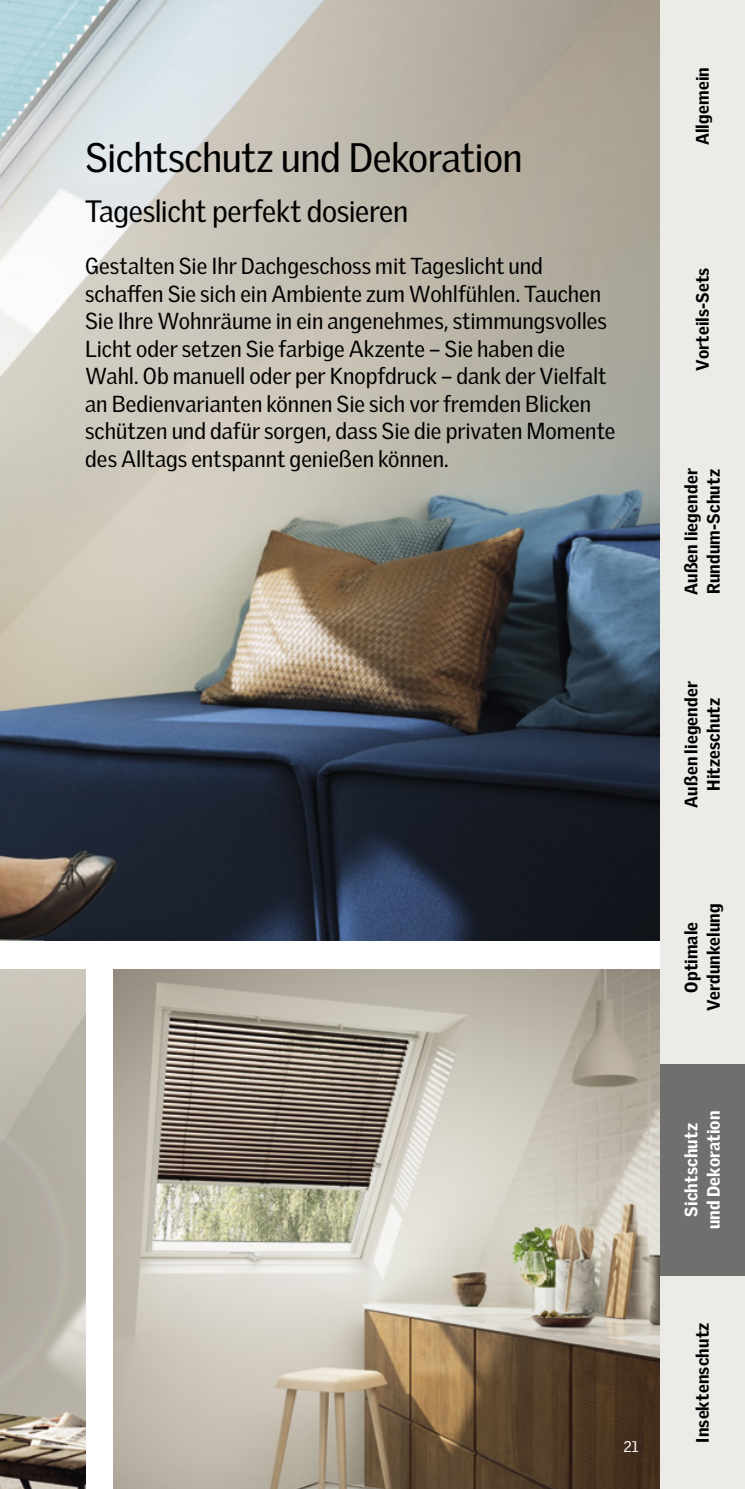
<style>
.page{position:relative;width:745px;height:1489px;background:#fff}
.page>*{position:absolute;margin:0;border:0;box-sizing:border-box;transform-origin:0 0}
.Headline{font:40px "Velux Gothic";letter-spacing:-.015em;color:#000}
.Subhead{font:30px "Velux Gothic";letter-spacing:-.015em;color:#000}
.Copy{font:22.5px/27.5px "Velux Gothic";color:#000}
.t1{font:900 17.5px/22.5px "Velux Gothic";letter-spacing:.01em;color:#000;text-align:center}
.t2{font:900 17.5px/22.5px "Velux Gothic";letter-spacing:.01em;color:#fff;text-align:center}
.t3{font:15px "Velux Gothic";color:#fff}
</style>
<div class="page">
<img style="left:0;top:0;width:659px;height:940px">
<img style="left:113px;top:969px;width:546px;height:519px">
<img style="left:0;top:969px;width:85px;height:519px">
<div style="left:659px;top:1276px;width:85px;height:212px;background:#ecebe7"></div>
<div style="left:659px;top:1063px;width:85px;height:213px;background:#6f6f6e"></div>
<div style="left:659px;top:638px;width:85px;height:212px;background:#ecebe7"></div>
<div style="left:659px;top:213px;width:85px;height:212px;background:#ecebe7"></div>
<div style="left:659px;top:850px;width:85px;height:213px;background:#ecebe7"></div>
<div style="left:659px;top:0;width:85px;height:213px;background:#ecebe7"></div>
<div style="left:659px;top:425px;width:85px;height:213px;background:#ecebe7"></div>
<p class="Headline" style="left:85px;top:134px;width:439px">Sichtschutz und Dekoration</p>
<p class="Subhead" style="left:85px;top:193px;width:324px">Tageslicht perfekt dosieren</p>
<p class="Copy" style="left:85px;top:252px;width:531px">Gestalten Sie Ihr Dachgeschoss mit Tageslicht und schaffen Sie sich ein Ambiente zum Wohlfühlen. Tauchen Sie Ihre Wohnräume in ein angenehmes, stimmungsvolles Licht oder setzen Sie farbige Akzente – Sie haben die Wahl. Ob manuell oder per Knopfdruck – dank der Vielfalt an Bedienvarianten können Sie sich vor fremden Blicken schützen und dafür sorgen, dass Sie die privaten Momente des Alltags entspannt genießen können.</p>
<p class="t3" style="left:623px;top:1437px;width:17px">21</p>
<p class="t1" style="left:690px;top:145px;width:80px;rotate:-90deg">Allgemein</p>
<p class="t1" style="left:690px;top:370px;width:104px;rotate:-90deg">Vorteils-Sets</p>
<p class="t1" style="left:679px;top:595px;width:128px;text-align:left;rotate:-90deg">Außen liegender<br>Rundum-Schutz</p>
<p class="t1" style="left:679px;top:807px;width:128px;rotate:-90deg">Außen liegender<br>Hitzeschutz</p>
<p class="t1" style="left:679px;top:1011px;width:109px;rotate:-90deg">Optimale<br>Verdunkelung</p>
<p class="t2" style="left:679px;top:1228px;width:120px;rotate:-90deg">Sichtschutz und Dekoration</p>
<p class="t1" style="left:690px;top:1442px;width:121px;rotate:-90deg">Insektenschutz</p>
</div>
